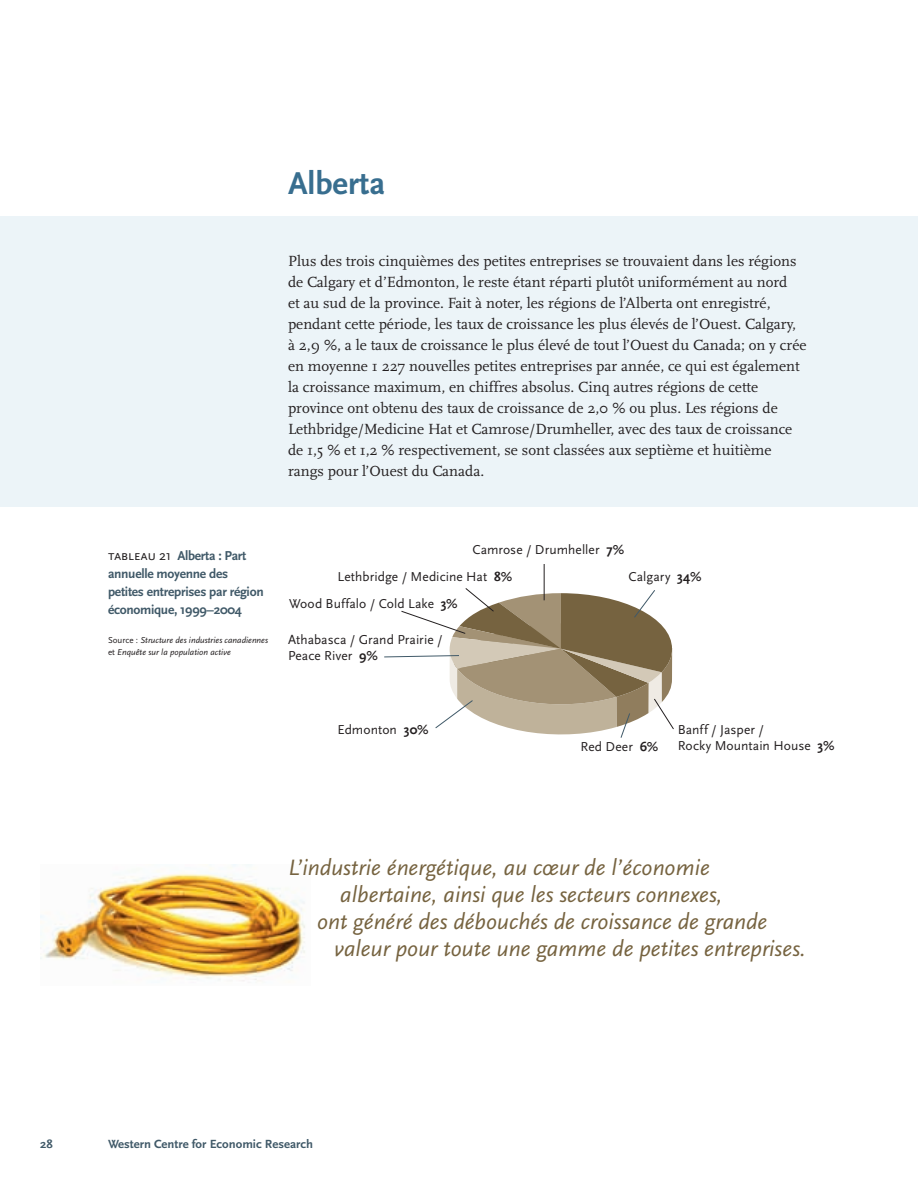
<style>
.page{position:relative;width:918px;height:1188px;background:#fff}
.page>*{position:absolute;margin:0;border:0;box-sizing:border-box;transform-origin:0 0}
.t1{font:700 33px "Scala Sans";color:#386e8f}
.t2{font:italic 23.25px "Scala Sans";color:#766340}
.t3{font:15.3px/21px "Scala";color:#231f20}
.t4{font:13.5px/16.5px "Scala Sans";letter-spacing:.005em;color:#231f20}
.t5{font:700 13.5px/18px "Scala Sans";letter-spacing:-.02em;color:#405968}
.t6{font:700 12.3px "Scala Sans";color:#405968}
.t7{font:italic 9px/12px "Scala Sans";color:#231f20}
.s1{font-family:"Scala Sans Caps";font-weight:400;font-size:14.25px;color:#231f20}
.s2{font-weight:400;font-size:14.25px;color:#231f20}
.s3{font-style:normal}
.s4{font-weight:700}
</style>
<div class="page">
<img style="left:40px;top:864px;width:265px;height:117px">
<div style="left:0;top:216px;width:918px;height:290px;background:#ecf4f8"></div>
<hr style="left:544px;top:564px;width:1px;height:36px;background:#231f20">
<svg style="left:384px;top:587px;width:290px;height:151px"></svg>
<h1 class="t1" style="left:288px;top:166px;width:99px">Alberta</h1>
<p class="t3" style="left:288px;top:251px;width:520px">Plus des trois cinquièmes des petites entreprises se trouvaient dans les régions de Calgary et d’Edmonton, le reste étant réparti plutôt uniformément au nord<br>et au sud de la province. Fait à noter, les régions de l’Alberta ont enregistré, pendant cette période, les taux de croissance les plus élevés de l’Ouest. Calgary, à 2,9 %, a le taux de croissance le plus élevé de tout l’Ouest du Canada; on y crée en moyenne 1 227 nouvelles petites entreprises par année, ce qui est également la croissance maximum, en chiffres absolus. Cinq autres régions de cette province ont obtenu des taux de croissance de 2,0 % ou plus. Les régions de Lethbridge/Medicine Hat et Camrose/Drumheller, avec des taux de croissance de 1,5 % et 1,2 % respectivement, se sont classées aux septième et huitième rangs pour l’Ouest du Canada.</p>
<p class="t5" style="left:108px;top:547px;width:157px"><span class="s1">tableau</span> <span class="s2">21</span> Alberta : Part annuelle moyenne des petites entreprises par région économique, 1999–2004</p>
<p class="t7" style="left:108px;top:635px;width:162px"><span class="s3">Source :</span> Structure des industries canadiennes <span class="s3">et</span> Enquête sur la population active</p>
<p class="t4" style="left:472px;top:541px;width:153px">Camrose / Drumheller <span class="s4">7%</span></p>
<p class="t4" style="left:338px;top:568px;width:176px">Lethbridge / Medicine Hat <span class="s4">8%</span></p>
<p class="t4" style="left:289px;top:595px;width:170px">Wood Buffalo / Cold Lake <span class="s4">3%</span></p>
<p class="t4" style="left:288px;top:631px;width:156px">Athabasca / Grand Prairie /<br>Peace River <span class="s4">9%</span></p>
<p class="t4" style="left:628px;top:568px;width:75px">Calgary <span class="s4">34%</span></p>
<p class="t4" style="left:338px;top:722px;width:93px">Edmonton <span class="s4">30%</span></p>
<p class="t4" style="left:678px;top:721px;width:88px">Banff / Jasper /</p>
<p class="t4" style="left:580px;top:739px;width:79px">Red Deer <span class="s4">6%</span></p>
<p class="t4" style="left:678px;top:738px;width:158px">Rocky Mountain House <span class="s4">3%</span></p>
<h2 class="t2" style="left:288px;top:855px;width:424px">L’industrie énergétique, au cœur de l’économie</h2>
<h2 class="t2" style="left:340px;top:882px;width:384px">albertaine, ainsi que les secteurs connexes,</h2>
<h2 class="t2" style="left:317px;top:909px;width:452px">ont généré des débouchés de croissance de grande</h2>
<h2 class="t2" style="left:334px;top:936px;width:473px">valeur pour toute une gamme de petites entreprises.</h2>
<p class="t6" style="left:40px;top:1137px;width:14px">28</p>
<p class="t6" style="left:108px;top:1137px;width:206px">Western Centre for Economic Research</p>
</div>
